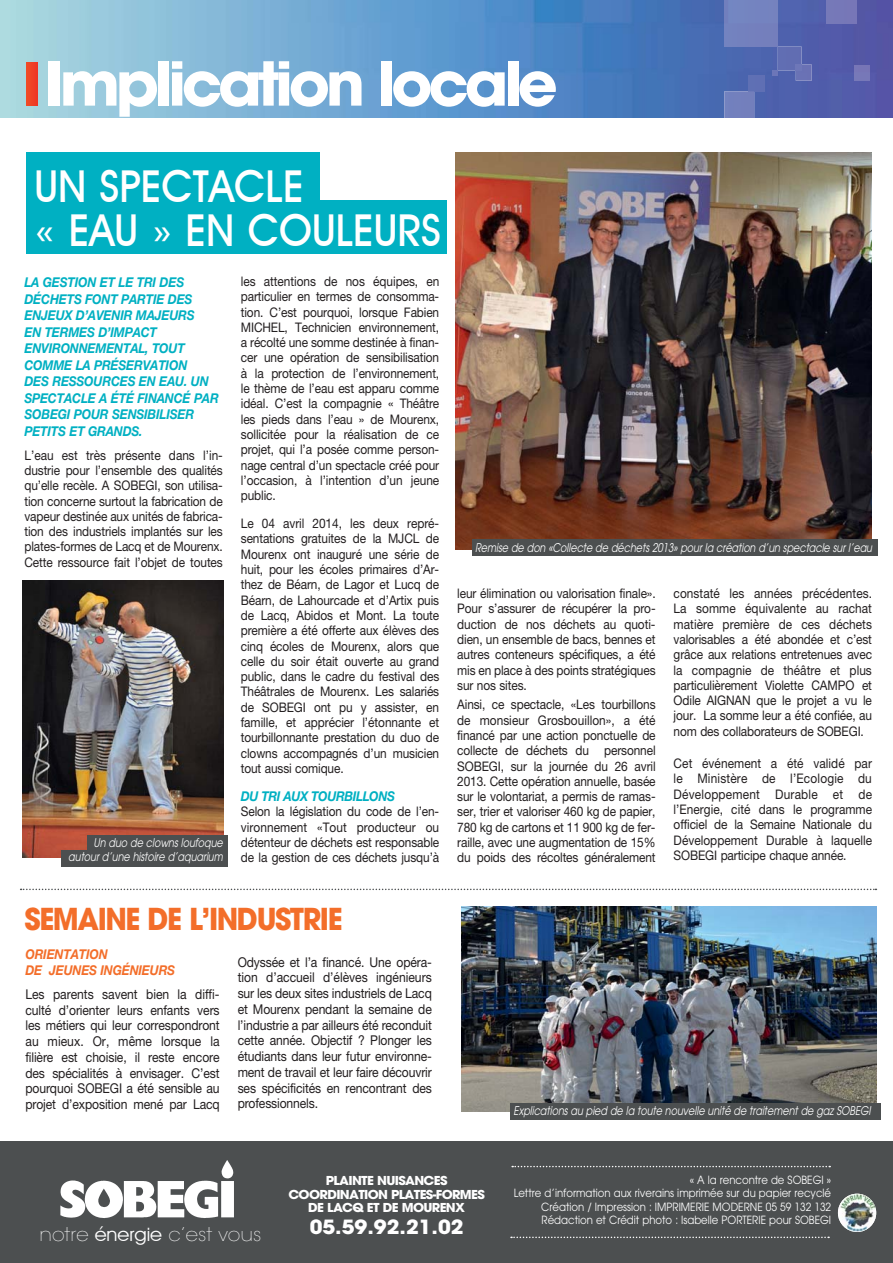
<style>
.page{position:relative;width:893px;height:1263px;background:#fff}
.page>*{position:absolute;margin:0;border:0;box-sizing:border-box;transform-origin:0 0}
.t1{font:700 60px "Avant Garde";letter-spacing:-.07em;color:#fff;scale:1.04 1}
.t2{font:500 43.95px/44px "Avant Garde IT Cby BT";color:#fff;scale:.95 1}
.t3{font:700 30px "Avant Garde";letter-spacing:-.05em;color:#f36e2a;scale:.95 1}
.t4{font:700 19.5px "Avant Garde";color:#fff;scale:1.06 1}
.t5{font:200 18.9px "Avant Garde";color:#fff;scale:1.05 1}
.t6{font:13.5px/15.8px "Helvetica Neue";letter-spacing:-.01em;color:#231f20;text-align:justify;scale:.9 1}
.t7{font:italic 700 13.5px/16.5px "Helvetica Neue";letter-spacing:-.015em;color:#00b0c2;scale:.9 1}
.t8{font:italic 700 13.5px/15.8px "Helvetica Neue";letter-spacing:-.015em;color:#f36e2a;scale:.9 1}
.t9{font:13.2px/15.3px "Helvetica Neue";letter-spacing:-.01em;color:#231f20;text-align:justify;scale:.9 1}
.t10{font:700 12.3px/13.5px "Avant Garde";letter-spacing:-.05em;color:#fff;text-align:center;scale:1.06 1}
.t11{font:italic 12px/14.4px "Avant Garde";color:#fff;text-align:right;scale:.8 1}
.t12{font:11.25px/13.5px "Avant Garde";color:#fff;text-align:right;scale:.9 1}
.s1{font-family:"Avant Garde IT Cby BT";font-weight:400}
</style>
<div class="page">
<img style="left:0;top:0;width:893px;height:118px">
<div style="left:0;top:1142px;width:893px;height:121px;background:#4c4f50"></div>
<svg style="left:512px;top:1166px;width:318px;height:1px"></svg>
<img style="left:838px;top:1194px;width:38px;height:38px;border-radius:50%">
<svg style="left:511px;top:1236px;width:318px;height:2px"></svg>
<svg style="left:21px;top:889px;width:855px;height:1px"></svg>
<div style="left:27px;top:152px;width:293px;height:59px;background:#00b0c2"></div>
<div style="left:27px;top:200px;width:420px;height:53px;background:#00b0c2"></div>
<img style="left:62px;top:1160px;width:171px;height:27px">
<div style="left:27px;top:62px;width:10px;height:44px;background:#ef4125"></div>
<img style="left:778px;top:47px;width:24px;height:23px">
<img style="left:796px;top:65px;width:16px;height:16px">
<svg style="left:796px;top:65px;width:6px;height:5px"></svg>
<svg style="left:773px;top:70px;width:4px;height:5px"></svg>
<img style="left:749px;top:75px;width:16px;height:16px">
<div style="left:724px;top:0;width:54px;height:47px;background:#7482bf"></div>
<img style="left:724px;top:91px;width:30px;height:27px">
<img style="left:827px;top:0;width:29px;height:23px">
<img style="left:854px;top:66px;width:15px;height:15px">
<img style="left:462px;top:906px;width:414px;height:205px">
<div style="left:510px;top:1103px;width:370px;height:16px;background:#4c4f50"></div>
<img style="left:456px;top:152px;width:416px;height:397px">
<div style="left:472px;top:540px;width:405px;height:16px;background:#4c4f50"></div>
<img style="left:23px;top:580px;width:200px;height:278px">
<div style="left:87px;top:835px;width:141px;height:16px;background:#4c4f50"></div>
<div style="left:62px;top:850px;width:166px;height:16px;background:#4c4f50"></div>
<h1 class="t1" style="left:44px;top:61px;width:496px">Implication locale</h1>
<h2 class="t2" style="left:34px;top:164px;width:429px">UN SPECTACLE<br>« EAU » EN COULEURS</h2>
<p class="t7" style="left:24px;top:275px;width:218px">LA GESTION ET LE TRI DES<br>DÉCHETS FONT PARTIE DES<br>ENJEUX D’AVENIR MAJEURS<br>EN TERMES D’IMPACT<br>ENVIRONNEMENTAL, TOUT<br>COMME LA PRÉSERVATION<br>DES RESSOURCES EN EAU. UN<br>SPECTACLE A ÉTÉ FINANCÉ PAR<br>SOBEGI POUR SENSIBILISER<br>PETITS ET GRANDS.</p>
<p class="t9" style="left:24px;top:448px;width:222px">L’eau est très présente dans l’in&shy;dustrie pour l’ensemble des qualités qu’elle recèle. A SOBEGI, son utilisa&shy;tion concerne surtout la fabrication de vapeur destinée aux unités de fabrica&shy;tion des industriels implantés sur les plates-formes de Lacq et de Mourenx.<br>Cette ressource fait l’objet de toutes</p>
<p class="t11" style="left:68px;top:836px;width:195px">Un duo de clowns loufoque autour d’une histoire d’aquarium</p>
<p class="t9" style="left:241px;top:275px;width:222px">les attentions de nos équipes, en particulier en termes de consomma&shy;tion. C’est pourquoi, lorsque Fabien MICHEL, Technicien environnement, a récolté une somme destinée à finan&shy;cer une opération de sensibilisation à la protection de l’environnement, le thème de l’eau est apparu comme idéal. C’est la compagnie « Théâtre les pieds dans l’eau » de Mourenx, sollicitée pour la réalisation de ce projet, qui l’a posée comme person&shy;nage central d’un spectacle créé pour l’occasion, à l’intention d’un jeune public.</p>
<p class="t9" style="left:241px;top:517px;width:222px">Le 04 avril 2014, les deux repré&shy;sentations gratuites de la MJCL de Mourenx ont inauguré une série de huit, pour les écoles primaires d’Ar&shy;thez de Béarn, de Lagor et Lucq de Béarn, de Lahourcade et d’Artix puis de Lacq, Abidos et Mont. La toute première a été offerte aux élèves des cinq écoles de Mourenx, alors que celle du soir était ouverte au grand public, dans le cadre du festival des Théâtrales de Mourenx. Les salariés de SOBEGI ont pu y assister, en famille, et apprécier l’étonnante et tourbillonnante prestation du duo de clowns accompagnés d’un musicien tout aussi comique.</p>
<p class="t7" style="left:241px;top:789px;width:173px">DU TRI AUX TOURBILLONS</p>
<p class="t9" style="left:241px;top:805px;width:222px">Selon la législation du code de l’en&shy;vironnement «Tout producteur ou détenteur de déchets est responsable de la gestion de ces déchets jusqu’à</p>
<h3 class="t3" style="left:24px;top:907px;width:337px">SEMAINE DE L’INDUSTRIE</h3>
<p class="t8" style="left:25px;top:947px;width:168px">ORIENTATION<br>DE JEUNES INGÉNIEURS</p>
<p class="t6" style="left:25px;top:987px;width:217px">Les parents savent bien la diffi&shy;culté d’orienter leurs enfants vers les métiers qui leur correspondront au mieux. Or, même lorsque la filière est choisie, il reste encore des spécialités à envisager. C’est pourquoi SOBEGI a été sensible au projet d’exposition mené par Lacq</p>
<p class="t6" style="left:238px;top:955px;width:217px">Odyssée et l’a financé. Une opéra&shy;tion d’accueil d’élèves ingénieurs sur les deux sites industriels de Lacq et Mourenx pendant la semaine de l’industrie a par ailleurs été reconduit cette année. Objectif ? Plonger les étudiants dans leur futur environne&shy;ment de travail et leur faire découvrir ses spécificités en rencontrant des professionnels.</p>
<p class="t11" style="left:475px;top:542px;width:498px">Remise de don «Collecte de déchets 2013» pour la création d’un spectacle sur l’eau</p>
<p class="t9" style="left:457px;top:587px;width:222px">leur élimination ou valorisation finale».<br>Pour s’assurer de récupérer la pro&shy;duction de nos déchets au quoti&shy;dien, un ensemble de bacs, bennes et autres conteneurs spécifiques, a été mis en place à des points stratégiques sur nos sites.</p>
<p class="t9" style="left:457px;top:698px;width:222px">Ainsi, ce spectacle, «Les tourbillons de monsieur Grosbouillon», a été financé par une action ponctuelle de collecte de déchets du personnel SOBEGI, sur la journée du 26 avril 2013. Cette opération annuelle, basée sur le volontariat, a permis de ramas&shy;ser, trier et valoriser 460 kg de papier, 780 kg de cartons et 11 900 kg de fer&shy;raille, avec une augmentation de 15% du poids des récoltes généralement</p>
<p class="t9" style="left:674px;top:587px;width:222px">constaté les années précédentes.<br>La somme équivalente au rachat matière première de ces déchets valorisables a été abondée et c’est grâce aux relations entretenues avec la compagnie de théâtre et plus particulièrement Violette CAMPO et Odile AIGNAN que le projet a vu le jour. La somme leur a été confiée, au nom des collaborateurs de SOBEGI.</p>
<p class="t9" style="left:674px;top:757px;width:222px">Cet événement a été validé par le Ministère de l’Ecologie du Développement Durable et de l’Energie, cité dans le programme officiel de la Semaine Nationale du Développement Durable à laquelle SOBEGI participe chaque année.</p>
<p class="t11" style="left:514px;top:1105px;width:448px">Explications au pied de la toute nouvelle unité de traitement de gaz SOBEGI</p>
<h3 class="t5" style="left:39px;top:1227px;width:213px">notre <span class="s1">énergie</span> c’est vous</h3>
<p class="t10" style="left:288px;top:1175px;width:187px">PLAINTE NUISANCES<br>COORDINATION PLATES-FORMES<br>DE LACQ ET DE MOURENX</p>
<h3 class="t4" style="left:310px;top:1219px;width:147px">05.59.92.21.02</h3>
<p class="t12" style="left:514px;top:1174px;width:354px">« A la rencontre de SOBEGI »<br>Lettre d’information aux riverains imprimée sur du papier recyclé Création / Impression : IMPRIMERIE MODERNE 05 59 132 132<br>Rédaction et Crédit photo : Isabelle PORTERIE pour SOBEGI</p>
</div>
